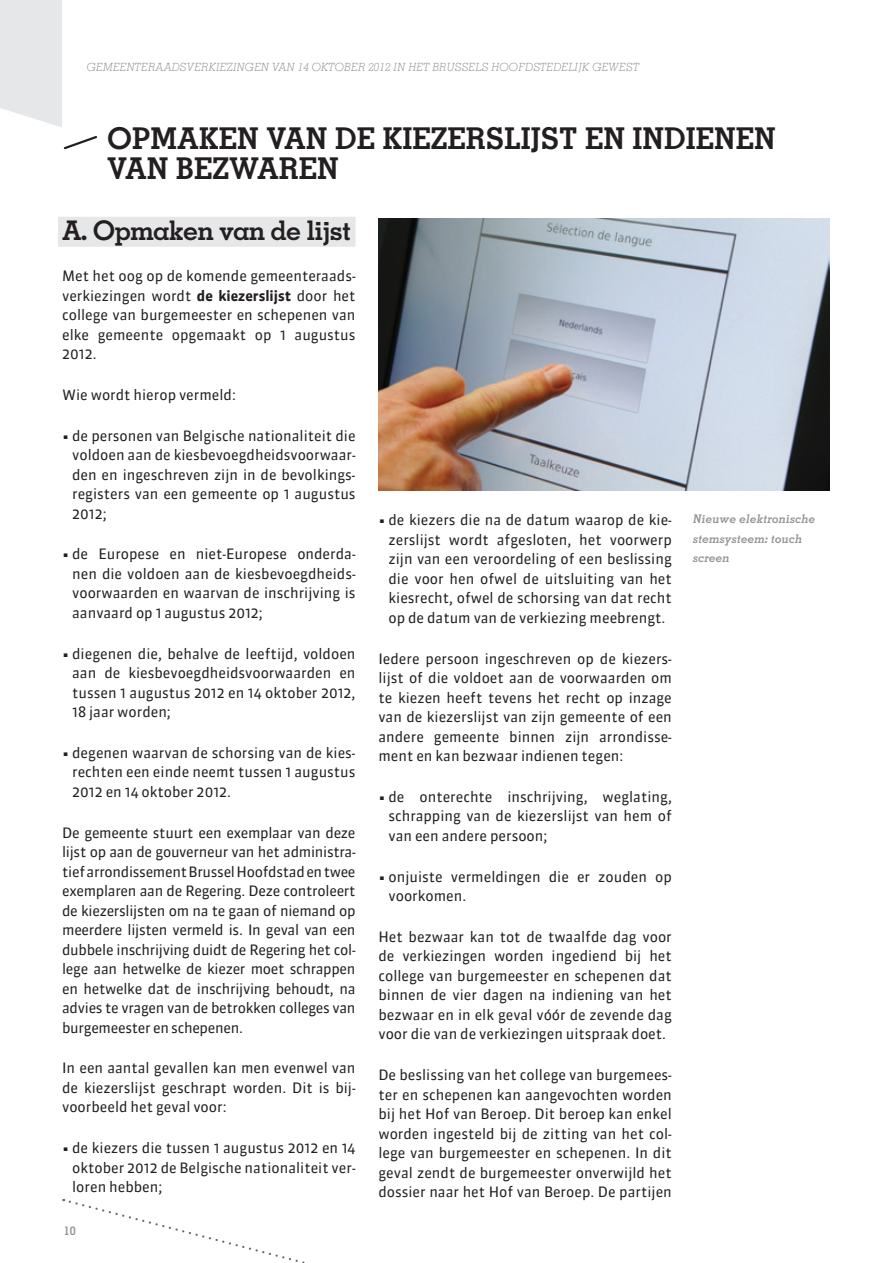
<style>
.page{position:relative;width:893px;height:1263px;background:#fff}
.page>*{position:absolute;margin:0;border:0;box-sizing:border-box;transform-origin:0 0}
.t1{font:700 30px/30px "Memphis LT Std";color:#231f20}
.t2{font:700 27px "Memphis LT Std";letter-spacing:-.03em;color:#231f20}
.t3{font:14.25px/19.5px "Sanuk";color:#231f20;text-align:justify}
.t4{font:italic 700 12px/19.5px "Memphis LT Std";color:#939598}
.t5{font:700 12px "Memphis LT Std";color:#939598}
.t6{font:italic 300 11.25px "Memphis LT Std";color:#939598}
.s1{font-weight:700}
</style>
<div class="page">
<svg style="left:63px;top:1199px;width:242px;height:64px"></svg>
<svg style="left:0;top:0;width:62px;height:127px;background:#e7e8ea"></svg>
<svg style="left:63px;top:136px;width:34px;height:14px"></svg>
<div style="left:58px;top:217px;width:298px;height:30px;background:#e6e7e9"></div>
<img style="left:378px;top:219px;width:451px;height:271px">
<p class="t6" style="left:87px;top:61px;width:554px">GEMEENTERAADSVERKIEZINGEN VAN 14 OKTOBER 2012 IN HET BRUSSELS HOOFDSTEDELIJK GEWEST</p>
<h1 class="t1" style="left:107px;top:123px;width:670px">OPMAKEN VAN DE KIEZERSLIJST EN INDIENEN<br>VAN BEZWAREN</h1>
<h2 class="t2" style="left:62px;top:214px;width:290px">A. Opmaken van de lijst</h2>
<p class="t3" style="left:62px;top:266px;width:295px">Met het oog op de komende gemeenteraads&shy;verkiezingen wordt <span class="s1">de kiezerslijst</span> door het college van burgemeester en schepenen van elke gemeente opgemaakt op 1 augustus 2012.</p>
<p class="t3" style="left:62px;top:385px;width:175px">Wie wordt hierop vermeld:</p>
<p class="t3" style="left:72px;top:426px;width:285px;text-indent:-10px">• de personen van Belgische nationaliteit die voldoen aan de kiesbevoegdheidsvoorwaar&shy;den en ingeschreven zijn in de bevolkings&shy;registers van een gemeente op 1 augustus 2012;</p>
<p class="t3" style="left:72px;top:544px;width:285px;text-indent:-10px">• de Europese en niet-Europese onderda&shy;nen die voldoen aan de kiesbevoegdheids&shy;voorwaarden en waarvan de inschrijving is aanvaard op 1 augustus 2012;</p>
<p class="t3" style="left:72px;top:644px;width:285px;text-indent:-10px">• diegenen die, behalve de leeftijd, voldoen aan de kiesbevoegdheidsvoorwaarden en tussen 1 augustus 2012 en 14 oktober 2012, 18 jaar worden;</p>
<p class="t3" style="left:72px;top:743px;width:285px;text-indent:-10px">• degenen waarvan de schorsing van de kies&shy;rechten een einde neemt tussen 1 augustus 2012 en 14 oktober 2012.</p>
<p class="t3" style="left:62px;top:823px;width:295px">De gemeente stuurt een exemplaar van deze lijst op aan de gouverneur van het administra&shy;tief arrondissement Brussel Hoofdstad en twee exemplaren aan de Regering. Deze controleert de kiezerslijsten om na te gaan of niemand op meerdere lijsten vermeld is. In geval van een dubbele inschrijving duidt de Regering het col&shy;lege aan hetwelke de kiezer moet schrappen en hetwelke dat de inschrijving behoudt, na advies te vragen van de betrokken colleges van burgemeester en schepenen.</p>
<p class="t3" style="left:62px;top:1058px;width:295px">In een aantal gevallen kan men evenwel van de kiezerslijst geschrapt worden. Dit is bij&shy;voorbeeld het geval voor:</p>
<p class="t3" style="left:72px;top:1138px;width:285px;text-indent:-10px">• de kiezers die tussen 1 augustus 2012 en 14 oktober 2012 de Belgische nationaliteit ver&shy;loren hebben;</p>
<p class="t5" style="left:64px;top:1223px;width:13px">10</p>
<p class="t3" style="left:388px;top:510px;width:285px;text-indent:-10px">• de kiezers die na de datum waarop de kie&shy;zerslijst wordt afgesloten, het voorwerp zijn van een veroordeling of een beslissing die voor hen ofwel de uitsluiting van het kiesrecht, ofwel de schorsing van dat recht op de datum van de verkiezing meebrengt.</p>
<p class="t3" style="left:378px;top:649px;width:295px">Iedere persoon ingeschreven op de kiezers&shy;lijst of die voldoet aan de voorwaarden om te kiezen heeft tevens het recht op inzage van de kiezerslijst van zijn gemeente of een andere gemeente binnen zijn arrondisse&shy;ment en kan bezwaar indienen tegen:</p>
<p class="t3" style="left:388px;top:787px;width:285px;text-indent:-10px">• de onterechte inschrijving, weglating, schrapping van de kiezerslijst van hem of van een andere persoon;</p>
<p class="t3" style="left:388px;top:867px;width:285px;text-indent:-10px">• onjuiste vermeldingen die er zouden op voorkomen.</p>
<p class="t3" style="left:378px;top:927px;width:295px">Het bezwaar kan tot de twaalfde dag voor de verkiezingen worden ingediend bij het college van burgemeester en schepenen dat binnen de vier dagen na indiening van het bezwaar en in elk geval vóór de zevende dag voor die van de verkiezingen uitspraak doet.</p>
<p class="t3" style="left:378px;top:1065px;width:295px">De beslissing van het college van burgemees&shy;ter en schepenen kan aangevochten worden bij het Hof van Beroep. Dit beroep kan enkel worden ingesteld bij de zitting van het col&shy;lege van burgemeester en schepenen. In dit geval zendt de burgemeester onverwijld het dossier naar het Hof van Beroep. De partijen</p>
<p class="t4" style="left:693px;top:509px;width:124px">Nieuwe elektronische stemsysteem: touch screen</p>
</div>
